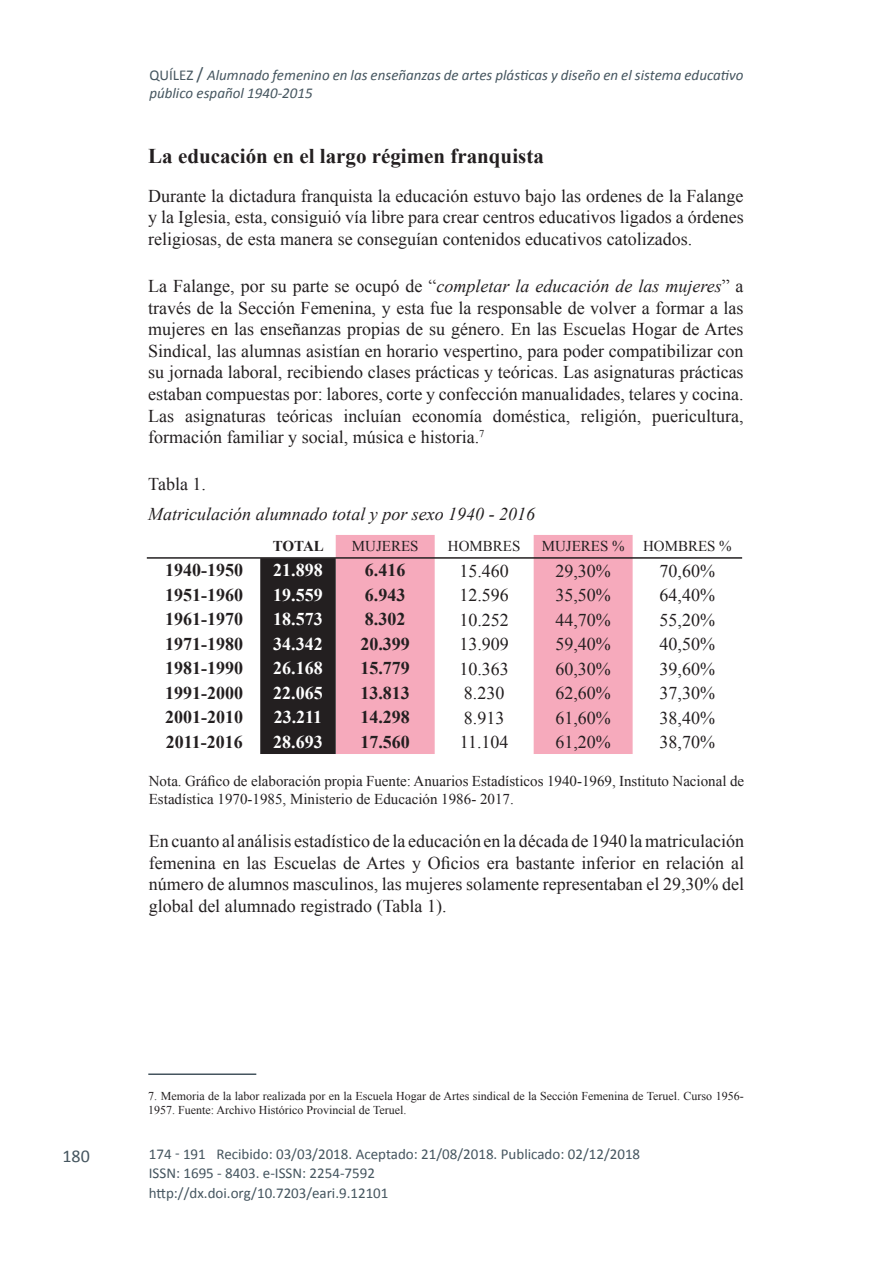
<style>
.page{position:relative;width:893px;height:1263px;background:#fff}
.page>*{position:absolute;margin:0;border:0;box-sizing:border-box;transform-origin:0 0}
.Primer_título{font:700 21px "Times New Roman";color:#231f20}
.texto_normal{font:18px/21.6px "Times New Roman";color:#231f20;text-align:justify}
.texto_normal-2{font:700 18px "Times New Roman";color:#231f20}
.texto_normal_sin_esp{font:18px "Times New Roman";color:#231f20}
.texto_normal_sin_esp-2{font:italic 18px "Times New Roman";color:#231f20}
.texto_normal-3{font:700 18px "Times New Roman";color:#fff}
.texto_normal_sin_esp-3{font:700 18px "Times New Roman";color:#231f20}
.texto_normal_sin_esp-4{font:700 18px "Times New Roman";color:#fff}
.t1{font:18px "Calibri";color:#45555f}
.Pies_foto{font:15px/18px "Times New Roman";color:#231f20}
.Cabacera_Izquierda{font:italic 15px/18px "Calibri";color:#45555f}
.Publicacion{font:15px "Calibri";color:#45555f}
.DOI_izquierda{font:15px "Calibri";color:#45555f}
.Texto_tabla{font:15px "Times New Roman";color:#231f20}
.Texto_tabla-2{font:700 15px "Times New Roman";letter-spacing:-.01em;color:#231f20}
.Notas_pie{font:12px/14.4px "Times New Roman";color:#231f20}
.s1{font-style:normal}
.s2{font-style:normal;font-size:18px}
.s3{font-style:italic}
</style>
<div class="page">
<svg style="left:336px;top:535px;width:297px;height:219px;fill:#f6aabc"></svg>
<div style="left:260px;top:559px;width:76px;height:195px;background:#231f20"></div>
<hr style="left:148px;top:1073px;width:108px;height:2px;background:#45555f">
<hr style="left:147px;top:557px;width:595px;height:2px;background:#231f20">
<p class="Cabacera_Izquierda" style="left:149px;top:65px;width:596px"><span class="s1">QUÍLEZ</span> <span class="s2">/</span> Alumnado femenino en las enseñanzas de artes plásticas y diseño en el sistema educativo público español 1940-2015</p>
<p class="Primer_título" style="left:148px;top:141px;width:397px">La educación en el largo régimen franquista</p>
<p class="texto_normal" style="left:148px;top:185px;width:597px">Durante la dictadura franquista la educación estuvo bajo las ordenes de la Falange y la Iglesia, esta, consiguió vía libre para crear centros educativos ligados a órdenes religiosas, de esta manera se conseguían contenidos educativos catolizados.</p>
<p class="texto_normal" style="left:148px;top:275px;width:597px">La Falange, por su parte se ocupó de “<span class="s3">completar la educación de las mujeres</span>” a través de la Sección Femenina, y esta fue la responsable de volver a formar a las mujeres en las enseñanzas propias de su género. En las Escuelas Hogar de Artes Sindical, las alumnas asistían en horario vespertino, para poder compatibilizar con su jornada laboral, recibiendo clases prácticas y teóricas. Las asignaturas prácticas estaban compuestas por: labores, corte y confección manualidades, telares y cocina.<br>Las asignaturas teóricas incluían economía doméstica, religión, puericultura, formación familiar y social, música e historia.<sup>7</sup></p>
<p class="texto_normal_sin_esp" style="left:148px;top:472px;width:59px">Tabla 1.</p>
<p class="texto_normal_sin_esp-2" style="left:148px;top:502px;width:388px">Matriculación alumnado total y por sexo 1940 - 2016</p>
<p class="Texto_tabla-2" style="left:273px;top:536px;width:53px">TOTAL</p>
<p class="Texto_tabla" style="left:352px;top:536px;width:68px">MUJERES</p>
<p class="Texto_tabla" style="left:448px;top:536px;width:74px">HOMBRES</p>
<p class="Texto_tabla" style="left:542px;top:536px;width:84px">MUJERES %</p>
<p class="Texto_tabla" style="left:643px;top:536px;width:90px">HOMBRES %</p>
<p class="texto_normal_sin_esp-3" style="left:165px;top:558px;width:79px">1940-1950</p>
<p class="texto_normal_sin_esp-4" style="left:273px;top:558px;width:51px">21.898</p>
<p class="texto_normal_sin_esp-3" style="left:365px;top:558px;width:42px">6.416</p>
<p class="texto_normal_sin_esp" style="left:459px;top:558px;width:51px">15.460</p>
<p class="texto_normal_sin_esp" style="left:555px;top:558px;width:57px">29,30%</p>
<p class="texto_normal_sin_esp" style="left:660px;top:558px;width:57px">70,60%</p>
<p class="texto_normal_sin_esp-3" style="left:165px;top:582px;width:79px">1951-1960</p>
<p class="texto_normal_sin_esp-4" style="left:273px;top:582px;width:51px">19.559</p>
<p class="texto_normal_sin_esp-3" style="left:365px;top:582px;width:42px">6.943</p>
<p class="texto_normal_sin_esp" style="left:459px;top:583px;width:51px">12.596</p>
<p class="texto_normal_sin_esp" style="left:555px;top:583px;width:57px">35,50%</p>
<p class="texto_normal_sin_esp" style="left:660px;top:583px;width:57px">64,40%</p>
<p class="texto_normal-2" style="left:165px;top:607px;width:79px">1961-1970</p>
<p class="texto_normal-3" style="left:273px;top:607px;width:51px">18.573</p>
<p class="texto_normal-2" style="left:365px;top:607px;width:42px">8.302</p>
<p class="texto_normal" style="left:459px;top:608px;width:51px">10.252</p>
<p class="texto_normal" style="left:555px;top:608px;width:57px">44,70%</p>
<p class="texto_normal" style="left:660px;top:608px;width:57px">55,20%</p>
<p class="texto_normal-2" style="left:165px;top:631px;width:79px">1971-1980</p>
<p class="texto_normal-3" style="left:273px;top:631px;width:51px">34.342</p>
<p class="texto_normal-2" style="left:360px;top:631px;width:51px">20.399</p>
<p class="texto_normal" style="left:459px;top:633px;width:51px">13.909</p>
<p class="texto_normal" style="left:555px;top:633px;width:57px">59,40%</p>
<p class="texto_normal" style="left:660px;top:633px;width:57px">40,50%</p>
<p class="texto_normal-2" style="left:165px;top:656px;width:79px">1981-1990</p>
<p class="texto_normal-3" style="left:273px;top:656px;width:51px">26.168</p>
<p class="texto_normal-2" style="left:360px;top:656px;width:51px">15.779</p>
<p class="texto_normal" style="left:459px;top:657px;width:51px">10.363</p>
<p class="texto_normal" style="left:555px;top:657px;width:57px">60,30%</p>
<p class="texto_normal" style="left:660px;top:657px;width:57px">39,60%</p>
<p class="texto_normal-2" style="left:165px;top:680px;width:79px">1991-2000</p>
<p class="texto_normal-3" style="left:273px;top:680px;width:51px">22.065</p>
<p class="texto_normal-2" style="left:360px;top:680px;width:51px">13.813</p>
<p class="texto_normal" style="left:464px;top:682px;width:42px">8.230</p>
<p class="texto_normal" style="left:555px;top:682px;width:57px">62,60%</p>
<p class="texto_normal" style="left:660px;top:682px;width:57px">37,30%</p>
<p class="texto_normal-2" style="left:165px;top:705px;width:79px">2001-2010</p>
<p class="texto_normal-3" style="left:274px;top:705px;width:50px">23.211</p>
<p class="texto_normal-2" style="left:360px;top:705px;width:51px">14.298</p>
<p class="texto_normal" style="left:464px;top:706px;width:42px">8.913</p>
<p class="texto_normal" style="left:555px;top:706px;width:57px">61,60%</p>
<p class="texto_normal" style="left:660px;top:706px;width:57px">38,40%</p>
<p class="texto_normal-2" style="left:166px;top:729px;width:79px">2011-2016</p>
<p class="texto_normal-3" style="left:273px;top:729px;width:51px">28.693</p>
<p class="texto_normal-2" style="left:360px;top:729px;width:51px">17.560</p>
<p class="texto_normal" style="left:460px;top:731px;width:50px">11.104</p>
<p class="texto_normal" style="left:555px;top:731px;width:57px">61,20%</p>
<p class="texto_normal" style="left:660px;top:731px;width:57px">38,70%</p>
<p class="Pies_foto" style="left:149px;top:772px;width:597px">Nota. Gráfico de elaboración propia Fuente: Anuarios Estadísticos 1940-1969, Instituto Nacional de<br>Estadística 1970-1985, Ministerio de Educación 1986- 2017.</p>
<p class="texto_normal" style="left:149px;top:830px;width:597px">En cuanto al análisis estadístico de la educación en la década de 1940 la matriculación femenina en las Escuelas de Artes y Oficios era bastante inferior en relación al número de alumnos masculinos, las mujeres solamente representaban el 29,30% del global del alumnado registrado (Tabla 1).</p>
<p class="t1" style="left:62px;top:1144px;width:29px">180</p>
<p class="Notas_pie" style="left:148px;top:1088px;width:597px">7. Memoria de la labor realizada por en la Escuela Hogar de Artes sindical de la Sección Femenina de Teruel. Curso 1956-<br>1957. Fuente: Archivo Histórico Provincial de Teruel.</p>
<p class="Publicacion" style="left:216px;top:1145px;width:425px">Recibido: 03/03/2018. Aceptado: 21/08/2018. Publicado: 02/12/2018</p>
<p class="Publicacion" style="left:149px;top:1145px;width:59px">174 - 191</p>
<p class="DOI_izquierda" style="left:149px;top:1183px;width:241px">http://dx.doi.org/10.7203/eari.9.12101</p>
<p class="Publicacion" style="left:149px;top:1163px;width:228px">ISSN: 1695 - 8403. e-ISSN: 2254-7592</p>
</div>
